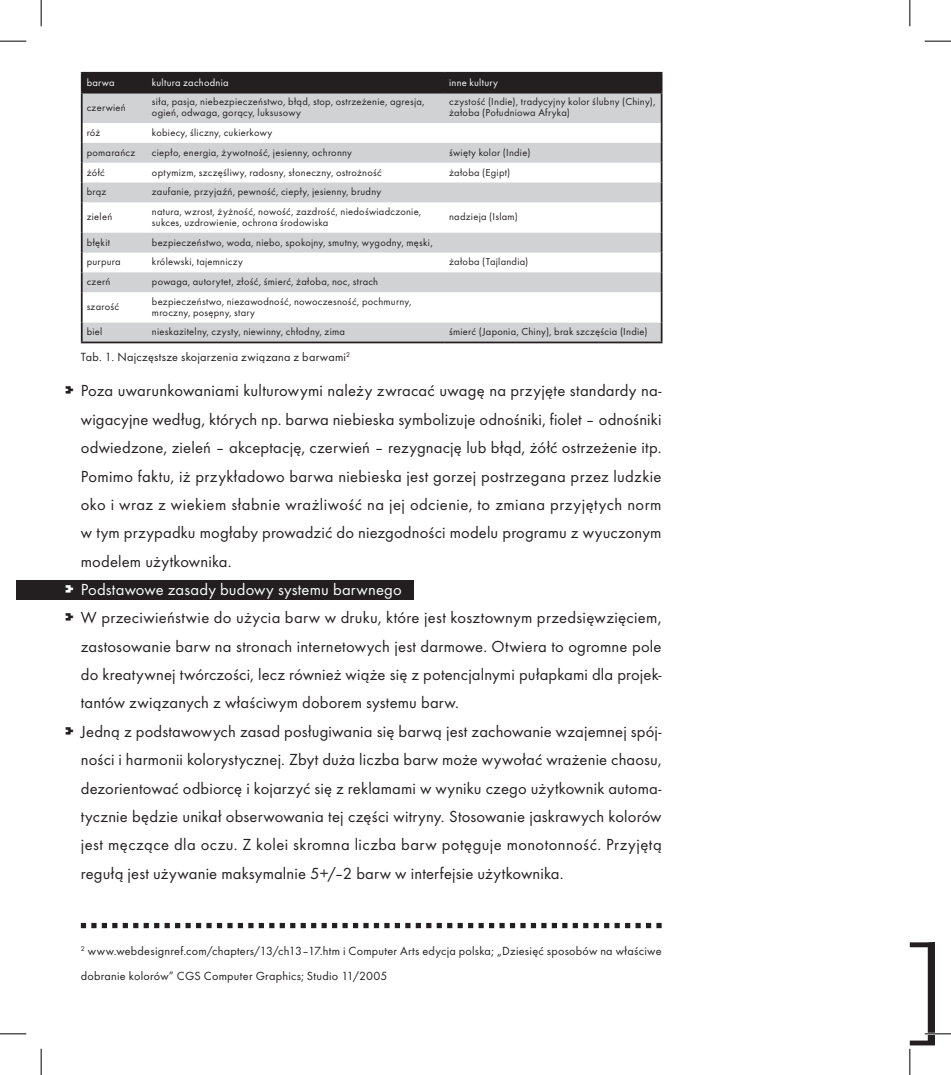
<style>
.page{position:relative;width:951px;height:1075px;background:#fff}
.page>*{position:absolute;margin:0;border:0;box-sizing:border-box;transform-origin:0 0}
.t1{font:700 162.75px "Bodoni Ant TCE";color:#231f20}
.t2{font:24.5px "Genetica Bold PL";color:#231f20}
.t3{font:24.5px "Genetica Bold PL";color:#fff}
.t4{font:16.62px/28.3px "Futura TCE";letter-spacing:.01em;color:#231f20;text-align:justify}
.t5{font:16.62px "Futura TCE";letter-spacing:.01em;color:#fff}
.t6{font:12.25px/24.5px "Futura TCE";letter-spacing:.02em;color:#231f20}
.t7{font:10.5px/10.5px "Futura TCE";letter-spacing:.025em;color:#231f20}
.t8{font:10.5px "Futura TCE";letter-spacing:.025em;color:#fff}
</style>
<div class="page">
<div style="left:16px;top:580px;width:398px;height:20px;background:#231f20"></div>
<svg style="left:81px;top:922px;width:580px;height:6px"></svg>
<svg style="left:83px;top:93px;width:577px;height:248px;fill:#d1d2d4"></svg>
<hr style="left:81px;top:93px;width:2px;height:30px;background:#231f20">
<hr style="left:660px;top:93px;width:2px;height:30px;background:#231f20">
<hr style="left:81px;top:123px;width:2px;height:20px;background:#231f20">
<hr style="left:660px;top:123px;width:2px;height:20px;background:#231f20">
<hr style="left:81px;top:143px;width:2px;height:20px;background:#231f20">
<hr style="left:660px;top:143px;width:2px;height:20px;background:#231f20">
<svg style="left:81px;top:163px;width:2px;height:19px"></svg>
<svg style="left:660px;top:163px;width:2px;height:19px"></svg>
<hr style="left:81px;top:182px;width:2px;height:20px;background:#231f20">
<hr style="left:660px;top:182px;width:2px;height:20px;background:#231f20">
<hr style="left:81px;top:202px;width:2px;height:31px;background:#231f20">
<hr style="left:660px;top:202px;width:2px;height:31px;background:#231f20">
<svg style="left:81px;top:233px;width:2px;height:19px"></svg>
<svg style="left:660px;top:233px;width:2px;height:19px"></svg>
<hr style="left:81px;top:252px;width:2px;height:20px;background:#231f20">
<hr style="left:660px;top:252px;width:2px;height:20px;background:#231f20">
<hr style="left:81px;top:272px;width:2px;height:20px;background:#231f20">
<hr style="left:660px;top:272px;width:2px;height:20px;background:#231f20">
<hr style="left:81px;top:292px;width:2px;height:30px;background:#231f20">
<hr style="left:660px;top:292px;width:2px;height:30px;background:#231f20">
<svg style="left:81px;top:322px;width:2px;height:19px"></svg>
<svg style="left:660px;top:322px;width:2px;height:19px"></svg>
<hr style="left:81px;top:341px;width:66px;height:2px;background:#231f20">
<hr style="left:147px;top:341px;width:297px;height:2px;background:#231f20">
<hr style="left:444px;top:341px;width:218px;height:2px;background:#231f20">
<hr style="left:81px;top:72px;width:66px;height:2px;background:#231f20">
<hr style="left:147px;top:72px;width:297px;height:2px;background:#231f20">
<hr style="left:444px;top:72px;width:218px;height:2px;background:#231f20">
<div style="left:81px;top:73px;width:581px;height:19px;background:#231f20"></div>
<hr style="left:81px;top:92px;width:66px;height:1px;background:#231f20">
<hr style="left:147px;top:92px;width:297px;height:1px;background:#231f20">
<hr style="left:444px;top:92px;width:218px;height:1px;background:#231f20">
<svg style="left:0;top:41px;width:26px;height:1px"></svg>
<svg style="left:924px;top:41px;width:26px;height:1px"></svg>
<svg style="left:0;top:1033px;width:26px;height:1px"></svg>
<svg style="left:924px;top:1033px;width:26px;height:1px"></svg>
<svg style="left:41px;top:0;width:1px;height:26px"></svg>
<svg style="left:41px;top:1048px;width:1px;height:26px"></svg>
<svg style="left:909px;top:0;width:1px;height:26px"></svg>
<svg style="left:909px;top:1048px;width:1px;height:26px"></svg>
<p class="t8" style="left:87px;top:76px;width:30px">barwa</p>
<p class="t8" style="left:152px;top:76px;width:78px">kultura zachodnia</p>
<p class="t8" style="left:449px;top:76px;width:50px">inne kultury</p>
<p class="t7" style="left:87px;top:102px;width:41px">czerwień</p>
<p class="t7" style="left:152px;top:97px;width:274px">siła, pasja, niebezpieczeństwo, błąd, stop, ostrzeżenie, agresja, ogień, odwaga, gorący, luksusowy</p>
<p class="t7" style="left:449px;top:97px;width:208px">czystość (Indie), tradycyjny kolor ślubny (Chiny), żałoba (Południowa Afryka)</p>
<p class="t7" style="left:87px;top:127px;width:15px">róż</p>
<p class="t7" style="left:152px;top:127px;width:122px">kobiecy, śliczny, cukierkowy</p>
<p class="t7" style="left:87px;top:147px;width:50px">pomarańcz</p>
<p class="t7" style="left:152px;top:147px;width:201px">ciepło, energia, żywotność, jesienny, ochronny</p>
<p class="t7" style="left:449px;top:147px;width:83px">święty kolor (Indie)</p>
<p class="t7" style="left:87px;top:167px;width:19px">żółć</p>
<p class="t7" style="left:152px;top:167px;width:231px">optymizm, szczęśliwy, radosny, słoneczny, ostrożność</p>
<p class="t7" style="left:449px;top:167px;width:63px">żałoba (Egipt)</p>
<p class="t7" style="left:87px;top:186px;width:21px">brąz</p>
<p class="t7" style="left:152px;top:186px;width:231px">zaufanie, przyjaźń, pewność, ciepły, jesienny, brudny</p>
<p class="t7" style="left:87px;top:212px;width:27px">zieleń</p>
<p class="t7" style="left:152px;top:206px;width:271px">natura, wzrost, żyżność, nowość, zazdrość, niedoświadczonie, sukces, uzdrowienie, ochrona środowiska</p>
<p class="t7" style="left:449px;top:212px;width:70px">nadzieja (Islam)</p>
<p class="t7" style="left:87px;top:237px;width:25px">błękit</p>
<p class="t7" style="left:152px;top:237px;width:282px">bezpieczeństwo, woda, niebo, spokojny, smutny, wygodny, męski,</p>
<p class="t7" style="left:87px;top:256px;width:35px">purpura</p>
<p class="t7" style="left:152px;top:256px;width:92px">królewski, tajemniczy</p>
<p class="t7" style="left:449px;top:256px;width:81px">żałoba (Tajlandia)</p>
<p class="t7" style="left:87px;top:276px;width:25px">czerń</p>
<p class="t7" style="left:152px;top:276px;width:228px">powaga, autorytet, złość, śmierć, żałoba, noc, strach</p>
<p class="t7" style="left:87px;top:301px;width:34px">szarość</p>
<p class="t7" style="left:152px;top:296px;width:261px">bezpieczeństwo, niezawodność, nowoczesność, pochmurny, mroczny, posępny, stary</p>
<p class="t7" style="left:87px;top:326px;width:17px">biel</p>
<p class="t7" style="left:152px;top:326px;width:195px">nieskazitelny, czysty, niewinny, chłodny, zima</p>
<p class="t7" style="left:449px;top:326px;width:200px">śmierć (Japonia, Chiny), brak szczęścia (Indie)</p>
<p class="t6" style="left:81px;top:344px;width:267px">Tab. 1. Najczęstsze skojarzenia związana z barwami</p>
<p class="t4" style="left:81px;top:376px;width:582px">Poza uwarunkowaniami kulturowymi należy zwracać uwagę na przyjęte standardy na&shy;wigacyjne według, których np. barwa niebieska symbolizuje odnośniki, fiolet – odnośniki odwiedzone, zieleń – akceptację, czerwień – rezygnację lub błąd, żółć ostrzeżenie itp.<br>Pomimo faktu, iż przykładowo barwa niebieska jest gorzej postrzegana przez ludzkie oko i wraz z wiekiem słabnie wrażliwość na jej odcienie, to zmiana przyjętych norm w tym przypadku mogłaby prowadzić do niezgodności modelu programu z wyuczonym modelem użytkownika.</p>
<p class="t5" style="left:81px;top:579px;width:322px">Podstawowe zasady budowy systemu barwnego</p>
<p class="t4" style="left:81px;top:603px;width:582px;text-align:left">W przeciwieństwie do użycia barw w druku, które jest kosztownym przedsięwzięciem, zastosowanie barw na stronach internetowych jest darmowe. Otwiera to ogromne pole do kreatywnej twórczości, lecz również wiąże się z potencjalnymi pułapkami dla projek&shy;tantów związanych z właściwym doborem systemu barw.<br>Jedną z podstawowych zasad posługiwania się barwą jest zachowanie wzajemnej spój&shy;ności i harmonii kolorystycznej. Zbyt duża liczba barw może wywołać wrażenie chaosu, dezorientować odbiorcę i kojarzyć się z reklamami w wyniku czego użytkownik automa&shy;tycznie będzie unikał obserwowania tej części witryny. Stosowanie jaskrawych kolorów jest męczące dla oczu. Z kolei skromna liczba barw potęguje monotonność. Przyjętą regułą jest używanie maksymalnie 5+/–2 barw w interfejsie użytkownika.</p>
<h2 class="t2" style="left:66px;top:374px;width:11px">&gt;</h2>
<h2 class="t3" style="left:66px;top:573px;width:11px">&gt;</h2>
<h2 class="t2" style="left:66px;top:601px;width:11px">&gt;</h2>
<h2 class="t2" style="left:66px;top:714px;width:11px">&gt;</h2>
<p class="t6" style="left:81px;top:938px;width:582px;text-indent:7px">www.webdesignref.com/chapters/13/ch13–17.htm i Computer Arts edycja polska; „Dziesięć sposobów na właściwe dobranie kolorów” CGS Computer Graphics; Studio 11/2005</p>
<h1 class="t1" style="left:893px;top:898px;width:98px">1</h1>
</div>
